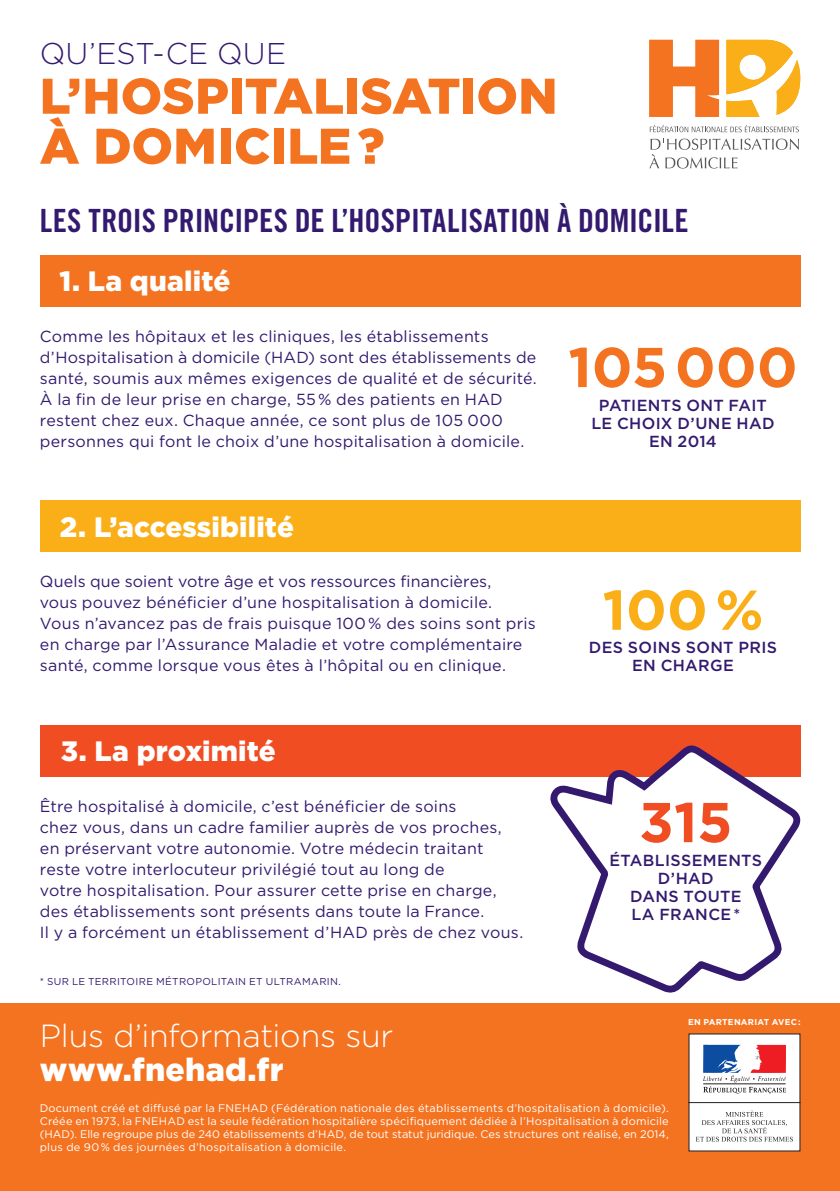
<style>
.page{position:relative;width:840px;height:1191px;background:#fff}
.page>*{position:absolute;margin:0;border:0;box-sizing:border-box;transform-origin:0 0}
.t1{font:700 56px "Gotham";color:#f47321}
.t2{font:700 56px "Gotham";color:#faaf18}
.t3{font:700 56px "Gotham";color:#f04d22}
.t4{font:900 50px/50px "Gotham";color:#f47321}
.t5{font:32px "Trade Gothic Bold Cond Twenty";letter-spacing:-.005em;color:#331a6f}
.t6{font:300 32px "Gotham";letter-spacing:-.01em;color:#fff}
.t7{font:900 32px "Gotham";letter-spacing:.005em;color:#fff}
.t8{font:300 30px "Gotham";letter-spacing:.005em;color:#331a6f}
.t9{font:900 28px "Gotham";letter-spacing:.005em;color:#fff}
.t10{font:16px/21px "Gotham";letter-spacing:.015em;color:#331a6f}
.t11{font:500 16px/18px "Gotham";letter-spacing:.02em;color:#331a6f;text-align:center}
.t12{font:11px/13px "Gotham";letter-spacing:.025em;color:#fff;text-align:justify}
.t13{font:10px "Gotham";letter-spacing:.035em;color:#331a6f}
.t14{font:700 8.4px "Gotham";letter-spacing:.025em;color:#fff}
</style>
<div class="page">
<div style="left:0;top:1003px;width:839px;height:188px;background:#f47321"></div>
<div style="left:40px;top:501px;width:759px;height:51px;background:#faaf18"></div>
<div style="left:40px;top:725px;width:759px;height:51px;background:#f04d22"></div>
<svg style="left:545px;top:738px;width:256px;height:255px"></svg>
<div style="left:40px;top:255px;width:759px;height:51px;background:#f47321"></div>
<div style="left:688px;top:1102px;width:111px;height:49px;background:#fff"></div>
<div style="left:688px;top:1034px;width:111px;height:68px;background:#fff"></div>
<div style="left:688px;top:1033px;width:111px;height:70px;border:1px solid #231f20"></div>
<svg style="left:703px;top:1045px;width:82px;height:48px"></svg>
<svg style="left:696px;top:1110px;width:96px;height:31px"></svg>
<svg style="left:726px;top:40px;width:73px;height:77px"></svg>
<svg style="left:649px;top:40px;width:69px;height:77px"></svg>
<svg style="left:649px;top:125px;width:149px;height:7px"></svg>
<svg style="left:649px;top:139px;width:149px;height:29px"></svg>
<h3 class="t8" style="left:40px;top:34px;width:248px">QU’EST-CE QUE</h3>
<h2 class="t4" style="left:40px;top:70px;width:519px">L’HOSPITALISATION<br>À DOMICILE?</h2>
<h3 class="t5" style="left:40px;top:202px;width:650px">LES TROIS PRINCIPES DE L’HOSPITALISATION À DOMICILE</h3>
<h3 class="t9" style="left:60px;top:265px;width:172px">1. La qualité</h3>
<p class="t10" style="left:40px;top:325px;width:498px">Comme les hôpitaux et les cliniques, les établissements d’Hospitalisation à domicile (HAD) sont des établissements de santé, soumis aux mêmes exigences de qualité et de sécurité.<br>À la fin de leur prise en charge, 55 % des patients en HAD restent chez eux. Chaque année, ce sont plus de 105 000 personnes qui font le choix d’une hospitalisation à domicile.</p>
<h3 class="t9" style="left:60px;top:510px;width:236px">2. L’accessibilité</h3>
<p class="t10" style="left:40px;top:571px;width:497px">Quels que soient votre âge et vos ressources financières,<br>vous pouvez bénéficier d’une hospitalisation à domicile.<br>Vous n’avancez pas de frais puisque 100 % des soins sont pris en charge par l’Assurance Maladie et votre complémentaire santé, comme lorsque vous êtes à l’hôpital ou en clinique.</p>
<h3 class="t9" style="left:61px;top:735px;width:216px">3. La proximité</h3>
<p class="t10" style="left:40px;top:795px;width:484px">Être hospitalisé à domicile, c’est bénéficier de soins<br>chez vous, dans un cadre familier auprès de vos proches, en préservant votre autonomie. Votre médecin traitant reste votre interlocuteur privilégié tout au long de<br>votre hospitalisation. Pour assurer cette prise en charge, des établissements sont présents dans toute la France.<br>Il y a forcément un établissement d’HAD près de chez vous.</p>
<p class="t13" style="left:40px;top:975px;width:303px">* SUR LE TERRITOIRE MÉTROPOLITAIN ET ULTRAMARIN.</p>
<h1 class="t1" style="left:568px;top:330px;width:231px">105 000</h1>
<p class="t11" style="left:591px;top:396px;width:184px">PATIENTS ONT FAIT<br>LE CHOIX D’UNE HAD<br>EN 2014</p>
<h1 class="t2" style="left:602px;top:573px;width:162px">100 %</h1>
<p class="t11" style="left:631px;top:656px;width:103px">EN CHARGE</p>
<p class="t11" style="left:588px;top:638px;width:190px">DES SOINS SONT PRIS</p>
<h1 class="t3" style="left:638px;top:785px;width:95px">315</h1>
<p class="t11" style="left:609px;top:851px;width:154px">ÉTABLISSEMENTS<br>D’HAD<br>DANS TOUTE<br>LA FRANCE *</p>
<h3 class="t6" style="left:40px;top:1015px;width:355px">Plus d’informations sur</h3>
<h3 class="t7" style="left:40px;top:1050px;width:245px">www.fnehad.fr</h3>
<p class="t12" style="left:40px;top:1101px;width:630px">Document créé et diffusé par la FNEHAD (Fédération nationale des établissements d’hospitalisation à domicile).<br>Créée en 1973, la FNEHAD est la seule fédération hospitalière spécifiquement dédiée à l’Hospitalisation à domicile (HAD). Elle regroupe plus de 240 établissements d’HAD, de tout statut juridique. Ces structures ont réalisé, en 2014, plus de 90 % des journées d’hospitalisation à domicile.</p>
<p class="t14" style="left:687px;top:1016px;width:114px">EN PARTENARIAT AVEC :</p>
</div>
